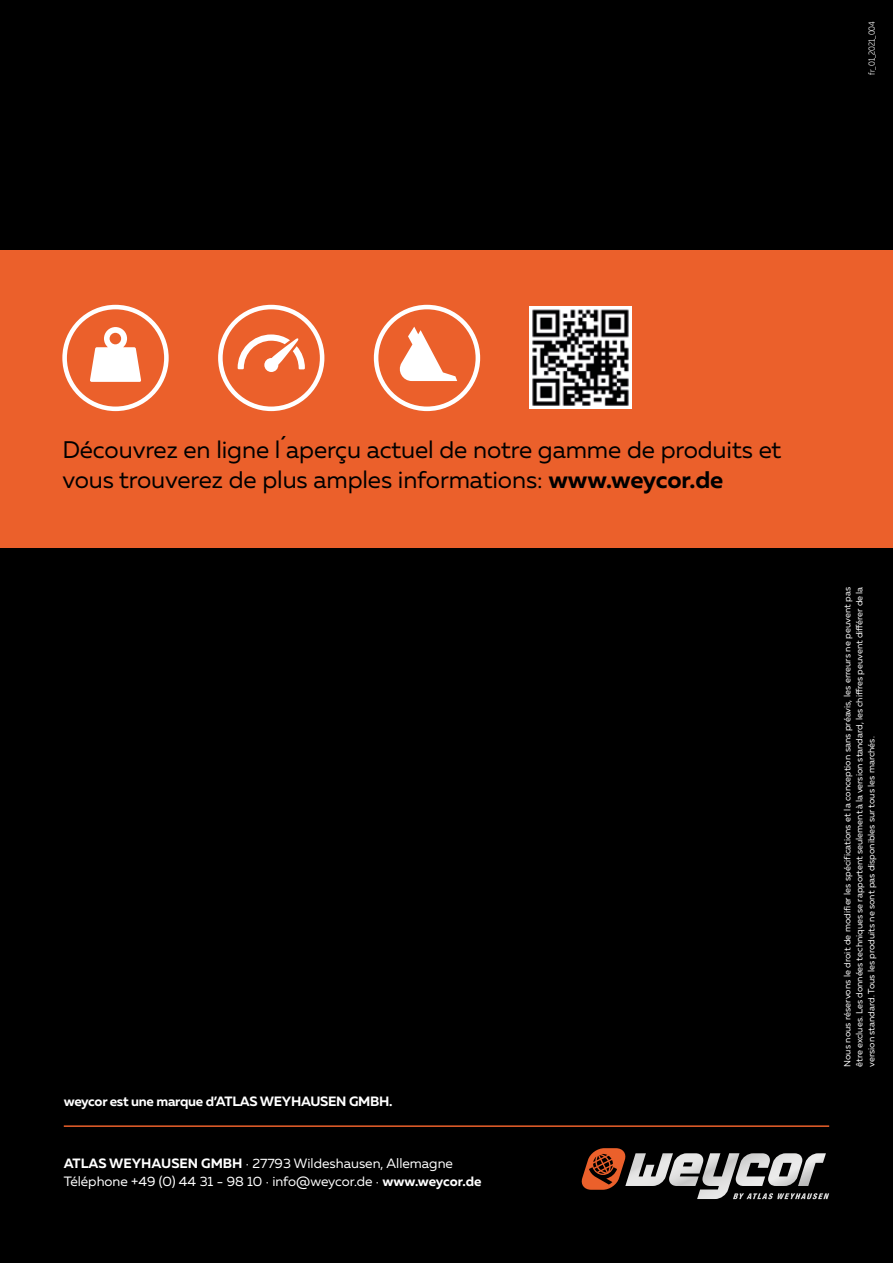
<style>
.page{position:relative;width:893px;height:1263px;background:#000}
.page>*{position:absolute;margin:0;border:0;box-sizing:border-box;transform-origin:0 0}
.t1{font:24px/30px "Muller";letter-spacing:-.005em;color:#000}
.t2{font:13.5px/18px "Muller";color:#fff}
.t3{font:700 13.5px "Muller";letter-spacing:-.02em;color:#fff}
.t4{font:9px/12px "Muller";color:#fff;text-align:justify}
.t5{font:300 9px "Muller Narrow";color:#fff}
.s1{font-weight:700}
</style>
<div class="page">
<svg style="left:582px;top:1148px;width:247px;height:51px"></svg>
<hr style="left:64px;top:1125px;width:765px;height:2px;background:#eb602b">
<div style="left:0;top:250px;width:893px;height:298px;background:#eb602b"></div>
<svg style="left:62px;top:305px;width:107px;height:106px"></svg>
<svg style="left:218px;top:305px;width:106px;height:106px"></svg>
<svg style="left:374px;top:305px;width:106px;height:106px"></svg>
<img style="left:530px;top:307px;width:102px;height:102px">
<p class="t5" style="left:866px;top:75px;width:55px;rotate:-90deg">fr_01_2021_004</p>
<h1 class="t1" style="left:62px;top:435px;width:721px">Découvrez en ligne l´aperçu actuel de notre gamme de produits et vous trouverez de plus amples informations: <span class="s1">www.weycor.de</span></h1>
<h2 class="t3" style="left:64px;top:1092px;width:330px">weycor est une marque d’ATLAS WEYHAUSEN GMBH.</h2>
<h2 class="t2" style="left:64px;top:1154px;width:419px"><span class="s1">ATLAS WEYHAUSEN GMBH</span> · 27793 Wildeshausen, Allemagne<br>Téléphone +49 (0) 44 31 - 98 10 · info@weycor.de · <span class="s1">www.weycor.de</span></h2>
<p class="t4" style="left:841px;top:1067px;width:481px;rotate:-90deg">Nous nous réservons le droit de modifier les spécifications et la conception sans préavis, les erreurs ne peuvent pas être exclues. Les données techniques se rapportent seulement à la version standard, les chiffres peuvent différer de la version standard. Tous les produits ne sont pas disponibles sur tous les marchés.</p>
</div>
